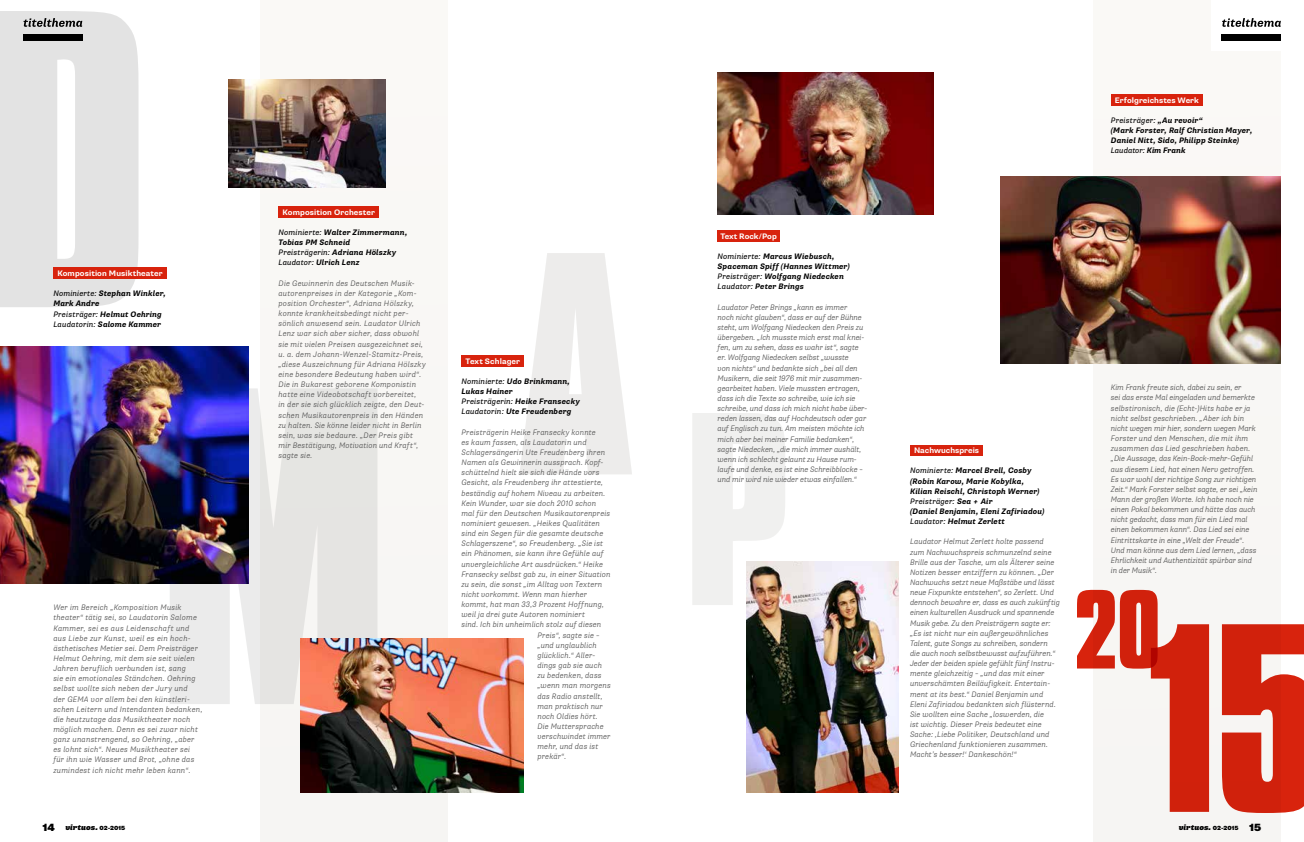
<style>
.page{position:relative;width:1304px;height:842px;background:#fff}
.page>*{position:absolute;margin:0;border:0;box-sizing:border-box;transform-origin:0 0}
.t1{font:italic 300 8px/10.1px "Supria Sans";letter-spacing:.01em;color:#565656}
.t2{font:italic 700 8px/10.1px "Supria Sans";letter-spacing:.01em;color:#000}
.t3{font:700 8px "Supria Sans";letter-spacing:.01em;color:#fff}
.t4{font:italic 900 8px "Supria Sans";color:#000}
.s1{font-weight:400}
.s2{font-style:normal;font-size:10.5px}
.s3{font-style:normal;font-size:6px}
</style>
<div class="page">
<svg style="left:692px;top:413px;width:93px;height:192px"></svg>
<svg style="left:519px;top:253px;width:113px;height:221px"></svg>
<div style="left:260px;top:0;width:187px;height:842px;background:#f9f7f5"></div>
<div style="left:1094px;top:0;width:187px;height:842px;background:#f8f7f5"></div>
<svg style="left:170px;top:388px;width:207px;height:316px;background:#e8e8e6"></svg>
<img style="left:229px;top:80px;width:156px;height:107px">
<div style="left:279px;top:207px;width:99px;height:11px;background:#d8230d"></div>
<div style="left:461px;top:355px;width:63px;height:11px;background:#d8230d"></div>
<img style="left:718px;top:72px;width:215px;height:142px">
<img style="left:747px;top:561px;width:151px;height:231px">
<img style="left:1001px;top:176px;width:280px;height:187px">
<div style="left:53px;top:268px;width:113px;height:11px;background:#d8230d"></div>
<img style="left:0;top:346px;width:249px;height:237px">
<img style="left:300px;top:638px;width:223px;height:154px">
<div style="left:1212px;top:0;width:79px;height:50px;background:#fff"></div>
<svg style="left:1222px;top:18px;width:59px;height:9px"></svg>
<div style="left:1222px;top:34px;width:59px;height:7px;background:#000"></div>
<svg style="left:0;top:11px;width:139px;height:296px;background:#e4dfdf"></svg>
<div style="left:23px;top:34px;width:59px;height:7px;background:#000"></div>
<div style="left:1111px;top:95px;width:91px;height:10px;background:#d8230d"></div>
<div style="left:910px;top:445px;width:73px;height:11px;background:#d8230d"></div>
<div style="left:718px;top:231px;width:62px;height:11px;background:#d8230d"></div>
<svg style="left:1077px;top:590px;width:227px;height:223px"></svg>
<p class="t3" style="left:57px;top:268px;width:107px">Komposition Musiktheater</p>
<p class="t2" style="left:53px;top:289px;width:114px"><span class="s1">Nominierte:</span> Stephan Winkler,<br>Mark Andre<br><span class="s1">Preisträger:</span> Helmut Oehring<br><span class="s1">Laudatorin:</span> Salome Kammer</p>
<p class="t1" style="left:53px;top:602px;width:151px">Wer im Bereich „Komposition Musik theater“ tätig sei, so Laudatorin Salome Kammer, sei es aus Leidenschaft und aus Liebe zur Kunst, weil es ein hoch&shy;ästhetisches Metier sei. Dem Preisträger Helmut Oehring, mit dem sie seit vielen Jahren beruflich verbunden ist, sang<br>sie ein emotionales Ständchen. Oehring selbst wollte sich neben der Jury und<br>der GEMA vor allem bei den künstleri&shy;schen Leitern und Intendanten bedanken, die heutzutage das Musiktheater noch möglich machen. Denn es sei zwar nicht ganz unanstrengend, so Oehring, „aber es lohnt sich“. Neues Musiktheater sei für ihn wie Wasser und Brot, „ohne das zumindest ich nicht mehr leben kann“.</p>
<p class="t3" style="left:283px;top:207px;width:94px">Komposition Orchester</p>
<p class="t2" style="left:279px;top:227px;width:130px"><span class="s1">Nominierte:</span> Walter Zimmermann,<br>Tobias PM Schneid<br><span class="s1">Preisträgerin:</span> Adriana Hölszky<br><span class="s1">Laudator:</span> Ulrich Lenz</p>
<p class="t1" style="left:279px;top:278px;width:149px">Die Gewinnerin des Deutschen Musik&shy;autorenpreises in der Kategorie „Kom&shy;position Orchester“, Adriana Hölszky, konnte krankheitsbedingt nicht per&shy;sönlich anwesend sein. Laudator Ulrich Lenz war sich aber sicher, dass obwohl sie mit vielen Preisen ausgezeichnet sei, u. a. dem Johann-Wenzel-Stamitz-Preis, „diese Auszeichnung für Adriana Hölszky eine besondere Bedeutung haben wird“.<br>Die in Bukarest geborene Komponistin hatte eine Videobotschaft vorbereitet,<br>in der sie sich glücklich zeigte, den Deut&shy;schen Musikautorenpreis in den Händen zu halten. Sie könne leider nicht in Berlin sein, was sie bedaure. „Der Preis gibt mir Bestätigung, Motivation und Kraft“, sagte sie.</p>
<p class="t3" style="left:466px;top:356px;width:56px">Text Schlager</p>
<p class="t2" style="left:461px;top:376px;width:120px"><span class="s1">Nominierte:</span> Udo Brinkmann,<br>Lukas Hainer<br><span class="s1">Preisträgerin:</span> Heike Fransecky<br><span class="s1">Laudatorin:</span> Ute Freudenberg</p>
<p class="t1" style="left:461px;top:427px;width:136px">Preisträgerin Heike Fransecky konnte</p>
<p class="t1" style="left:461px;top:437px;width:127px">es kaum fassen, als Laudatorin und</p>
<p class="t1" style="left:461px;top:447px;width:145px">Schlagersängerin Ute Freudenberg ihren</p>
<p class="t1" style="left:461px;top:457px;width:144px">Namen als Gewinnerin aussprach. Kopf-</p>
<p class="t1" style="left:461px;top:468px;width:139px">schüttelnd hielt sie sich die Hände vors</p>
<p class="t1" style="left:461px;top:478px;width:143px">Gesicht, als Freudenberg ihr attestierte,</p>
<p class="t1" style="left:461px;top:488px;width:145px">beständig auf hohem Niveau zu arbeiten.</p>
<p class="t1" style="left:461px;top:498px;width:136px">Kein Wunder, war sie doch 2010 schon</p>
<p class="t1" style="left:461px;top:508px;width:150px">mal für den Deutschen Musikautorenpreis</p>
<p class="t1" style="left:461px;top:518px;width:140px">nominiert gewesen. „Heikes Qualitäten</p>
<p class="t1" style="left:461px;top:528px;width:143px">sind ein Segen für die gesamte deutsche</p>
<p class="t1" style="left:461px;top:539px;width:143px">Schlagerszene“, so Freudenberg. „Sie ist</p>
<p class="t1" style="left:461px;top:549px;width:144px">ein Phänomen, sie kann ihre Gefühle auf</p>
<p class="t1" style="left:461px;top:559px;width:143px">unvergleichliche Art ausdrücken.“ Heike</p>
<p class="t1" style="left:461px;top:569px;width:151px">Fransecky selbst gab zu, in einer Situation</p>
<p class="t1" style="left:461px;top:579px;width:142px">zu sein, die sonst „im Alltag von Textern</p>
<p class="t1" style="left:461px;top:589px;width:127px">nicht vorkommt. Wenn man hierher</p>
<p class="t1" style="left:461px;top:599px;width:144px">kommt, hat man 33,3 Prozent Hoffnung,</p>
<p class="t1" style="left:461px;top:610px;width:125px">weil ja drei gute Autoren nominiert</p>
<p class="t1" style="left:461px;top:620px;width:141px">sind. Ich bin unheimlich stolz auf diesen</p>
<p class="t1" style="left:537px;top:630px;width:64px">Preis“, sagte sie –</p>
<p class="t1" style="left:537px;top:640px;width:61px">„und unglaublich</p>
<p class="t1" style="left:537px;top:650px;width:59px">glücklich.“ Aller-</p>
<p class="t1" style="left:537px;top:660px;width:66px">dings gab sie auch</p>
<p class="t1" style="left:537px;top:670px;width:66px">zu bedenken, dass</p>
<p class="t1" style="left:537px;top:681px;width:75px">„wenn man morgens</p>
<p class="t1" style="left:537px;top:691px;width:67px">das Radio anstellt,</p>
<p class="t1" style="left:537px;top:701px;width:67px">man praktisch nur</p>
<p class="t1" style="left:537px;top:711px;width:62px">noch Oldies hört.</p>
<p class="t1" style="left:537px;top:721px;width:68px">Die Muttersprache</p>
<p class="t1" style="left:537px;top:731px;width:75px">verschwindet immer</p>
<p class="t1" style="left:537px;top:741px;width:62px">mehr, und das ist</p>
<p class="t1" style="left:537px;top:752px;width:30px">prekär“.</p>
<p class="t3" style="left:720px;top:231px;width:58px">Text Rock/Pop</p>
<p class="t2" style="left:718px;top:251px;width:134px"><span class="s1">Nominierte:</span> Marcus Wiebusch,<br>Spaceman Spiff (Hannes Wittmer)<br><span class="s1">Preisträger:</span> Wolfgang Niedecken<br><span class="s1">Laudator:</span> Peter Brings</p>
<p class="t1" style="left:718px;top:302px;width:151px">Laudator Peter Brings „kann es immer<br>noch nicht glauben“, dass er auf der Bühne steht, um Wolfgang Niedecken den Preis zu übergeben. „Ich musste mich erst mal knei&shy;fen, um zu sehen, dass es wahr ist“, sagte er. Wolfgang Niedecken selbst „wusste<br>von nichts“ und bedankte sich „bei all den Musikern, die seit 1976 mit mir zusammen&shy;gearbeitet haben. Viele mussten ertragen, dass ich die Texte so schreibe, wie ich sie schreibe, und dass ich mich nicht habe über&shy;reden lassen, das auf Hochdeutsch oder gar auf Englisch zu tun. Am meisten möchte ich mich aber bei meiner Familie bedanken“, sagte Niedecken, „die mich immer aushält, wenn ich schlecht gelaunt zu Hause rum&shy;laufe und denke, es ist eine Schreibblocke – und mir wird nie wieder etwas einfallen.“</p>
<p class="t3" style="left:914px;top:445px;width:67px">Nachwuchspreis</p>
<p class="t2" style="left:910px;top:466px;width:136px"><span class="s1">Nominierte:</span> Marcel Brell, Cosby (Robin Karow, Marie Kobylka,<br>Kilian Reischl, Christoph Werner)<br><span class="s1">Preisträger:</span> Sea + Air<br>(Daniel Benjamin, Eleni Zafiriadou)<br><span class="s1">Laudator:</span> Helmut Zerlett</p>
<p class="t1" style="left:910px;top:537px;width:151px">Laudator Helmut Zerlett holte passend zum Nachwuchspreis schmunzelnd seine Brille aus der Tasche, um als Älterer seine Notizen besser entziffern zu können. „Der Nachwuchs setzt neue Maßstäbe und lässt neue Fixpunkte entstehen“, so Zerlett. Und dennoch bewahre er, dass es auch zukünftig einen kulturellen Ausdruck und spannende Musik gebe. Zu den Preisträgern sagte er: „Es ist nicht nur ein außergewöhnliches Talent, gute Songs zu schreiben, sondern<br>die auch noch selbstbewusst aufzuführen.“ Jeder der beiden spiele gefühlt fünf Instru&shy;mente gleichzeitig – „und das mit einer unverschämten Beiläufigkeit. Entertain&shy;ment at its best.“ Daniel Benjamin und Eleni Zafiriadou bedankten sich flüsternd.<br>Sie wollten eine Sache „loswerden, die<br>ist wichtig. Dieser Preis bedeutet eine Sache: ,Liebe Politiker, Deutschland und Griechenland funktionieren zusammen.<br>Macht’s besser!‘ Dankeschön!“</p>
<p class="t3" style="left:1115px;top:95px;width:86px">Erfolgreichstes Werk</p>
<p class="t2" style="left:1111px;top:115px;width:143px"><span class="s1">Preisträger:</span> „Au revoir“<br>(Mark Forster, Ralf Christian Mayer,<br>Daniel Nitt, Sido, Philipp Steinke)<br><span class="s1">Laudator:</span> Kim Frank</p>
<p class="t1" style="left:1111px;top:383px;width:148px">Kim Frank freute sich, dabei zu sein, er<br>sei das erste Mal eingeladen und bemerkte selbstironisch, die (Echt-)Hits habe er ja nicht selbst geschrieben. „Aber ich bin nicht wegen mir hier, sondern wegen Mark Forster und den Menschen, die mit ihm zusammen das Lied geschrieben haben. „Die Aussage, das Kein-Bock-mehr-Gefühl aus diesem Lied, hat einen Nerv getroffen.<br>Es war wohl der richtige Song zur richtigen Zeit.“ Mark Forster selbst sagte, er sei „kein Mann der großen Worte. Ich habe noch nie einen Pokal bekommen und hätte das auch nicht gedacht, dass man für ein Lied mal einen bekommen kann“. Das Lied sei eine Eintrittskarte in eine „Welt der Freude“.<br>Und man könne aus dem Lied lernen, „dass Ehrlichkeit und Authentizität spürbar sind in der Musik“.</p>
<p class="t4" style="left:43px;top:822px;width:84px"><span class="s2">14</span> virtuos. <span class="s3">02-2015</span></p>
<p class="t4" style="left:1179px;top:822px;width:84px">virtuos. <span class="s3">02-2015</span> <span class="s2">15</span></p>
</div>
